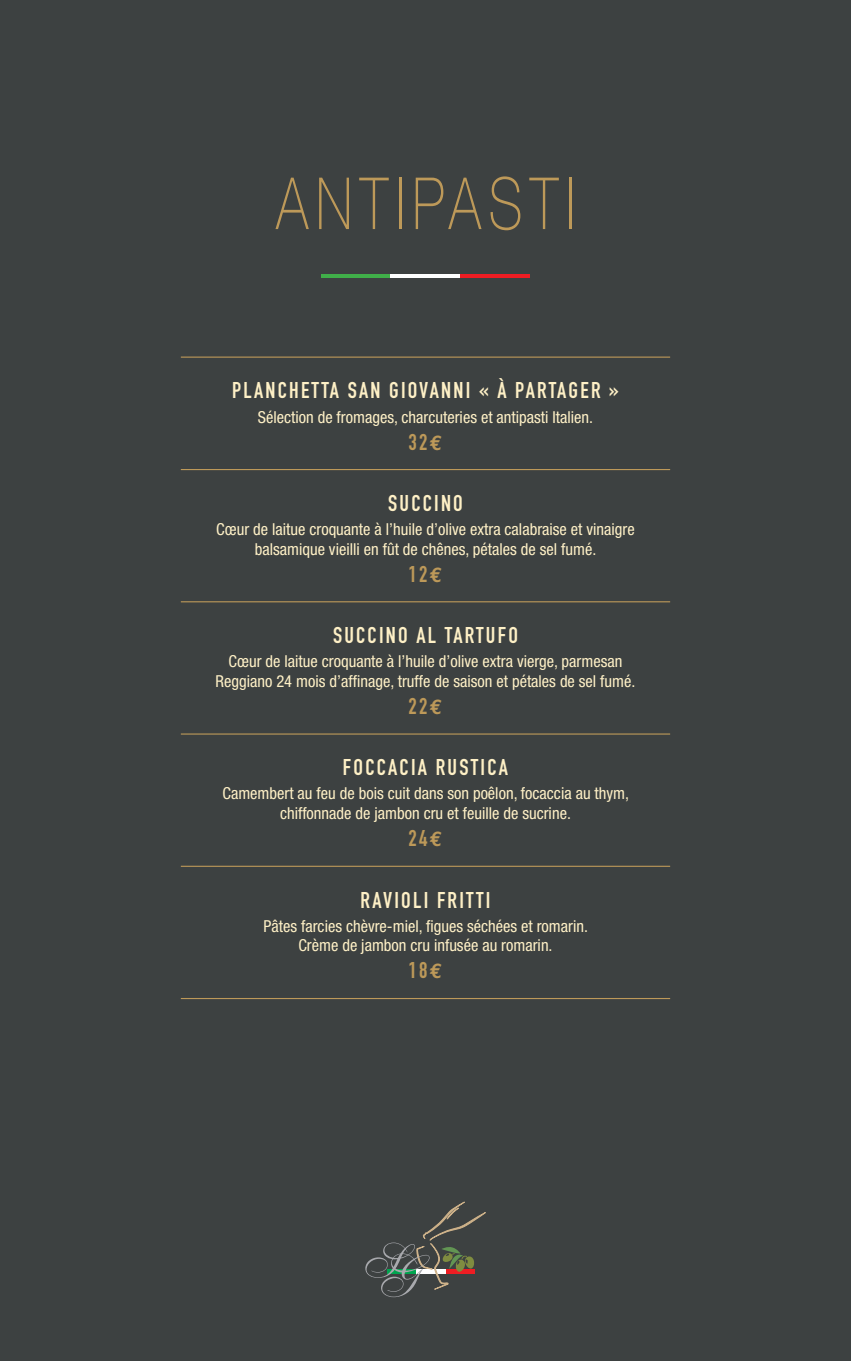
<style>
.page{position:relative;width:851px;height:1361px;background:#fff}
.page>*{position:absolute;margin:0;border:0;box-sizing:border-box;transform-origin:0 0}
.t1{font:100 72px "Helvetica Neue";letter-spacing:.14em;color:#bd9959;scale:.75 1}
.t2{font:22.5px "DIN Engschrift";letter-spacing:.1em;color:#fef0c6}
.t3{font:22.5px "DIN Engschrift";letter-spacing:.1em;color:#bd9959}
.t4{font:condensed 16.5px/19.8px "Helvetica Neue";color:#fef0c6;text-align:center}
.s1{font-family:"Euro Mono";font-weight:700;font-size:21px}
</style>
<div class="page">
<div style="left:0;top:0;width:850px;height:1361px;background:#3d4141"></div>
<svg style="left:365px;top:1202px;width:120px;height:95px"></svg>
<hr style="left:181px;top:356px;width:489px;height:2px;background:#bd9959">
<hr style="left:181px;top:469px;width:489px;height:1px;background:#bd9959">
<hr style="left:181px;top:601px;width:489px;height:1px;background:#bd9959">
<hr style="left:181px;top:733px;width:489px;height:1px;background:#bd9959">
<hr style="left:181px;top:865px;width:489px;height:2px;background:#bd9959">
<hr style="left:181px;top:998px;width:489px;height:1px;background:#bd9959">
<hr style="left:320px;top:274px;width:70px;height:4px;background:#40ae49">
<hr style="left:390px;top:274px;width:70px;height:4px;background:#fff">
<hr style="left:460px;top:274px;width:70px;height:4px;background:#ee1d23">
<h1 class="t1" style="left:276px;top:163px;width:400px">ANTIPASTI</h1>
<h2 class="t2" style="left:232px;top:377px;width:388px">PLANCHETTA SAN GIOVANNI « À PARTAGER »</h2>
<p class="t4" style="left:258px;top:407px;width:337px">Sélection de fromages, charcuteries et antipasti Italien.</p>
<h2 class="t3" style="left:408px;top:428px;width:35px">32<span class="s1">€</span></h2>
<h2 class="t2" style="left:388px;top:490px;width:76px">SUCCINO</h2>
<p class="t4" style="left:216px;top:519px;width:420px">Cœur de laitue croquante à l’huile d’olive extra calabraise et vinaigre balsamique vieilli en fût de chênes, pétales de sel fumé.</p>
<h2 class="t3" style="left:408px;top:561px;width:35px">12<span class="s1">€</span></h2>
<h2 class="t2" style="left:333px;top:622px;width:186px">SUCCINO AL TARTUFO</h2>
<p class="t4" style="left:215px;top:651px;width:421px">Cœur de laitue croquante à l’huile d’olive extra vierge, parmesan<br>Reggiano 24 mois d’affinage, truffe de saison et pétales de sel fumé.</p>
<h2 class="t3" style="left:408px;top:693px;width:35px">22<span class="s1">€</span></h2>
<h2 class="t2" style="left:343px;top:754px;width:166px">FOCCACIA RUSTICA</h2>
<p class="t4" style="left:222px;top:783px;width:408px">Camembert au feu de bois cuit dans son poêlon, focaccia au thym, chiffonnade de jambon cru et feuille de sucrine.</p>
<h2 class="t3" style="left:408px;top:825px;width:35px">24<span class="s1">€</span></h2>
<h2 class="t2" style="left:360px;top:886px;width:131px">RAVIOLI FRITTI</h2>
<p class="t4" style="left:263px;top:916px;width:326px">Pâtes farcies chèvre-miel, figues séchées et romarin.<br>Crème de jambon cru infusée au romarin.</p>
<h2 class="t3" style="left:408px;top:957px;width:35px">18<span class="s1">€</span></h2>
</div>
